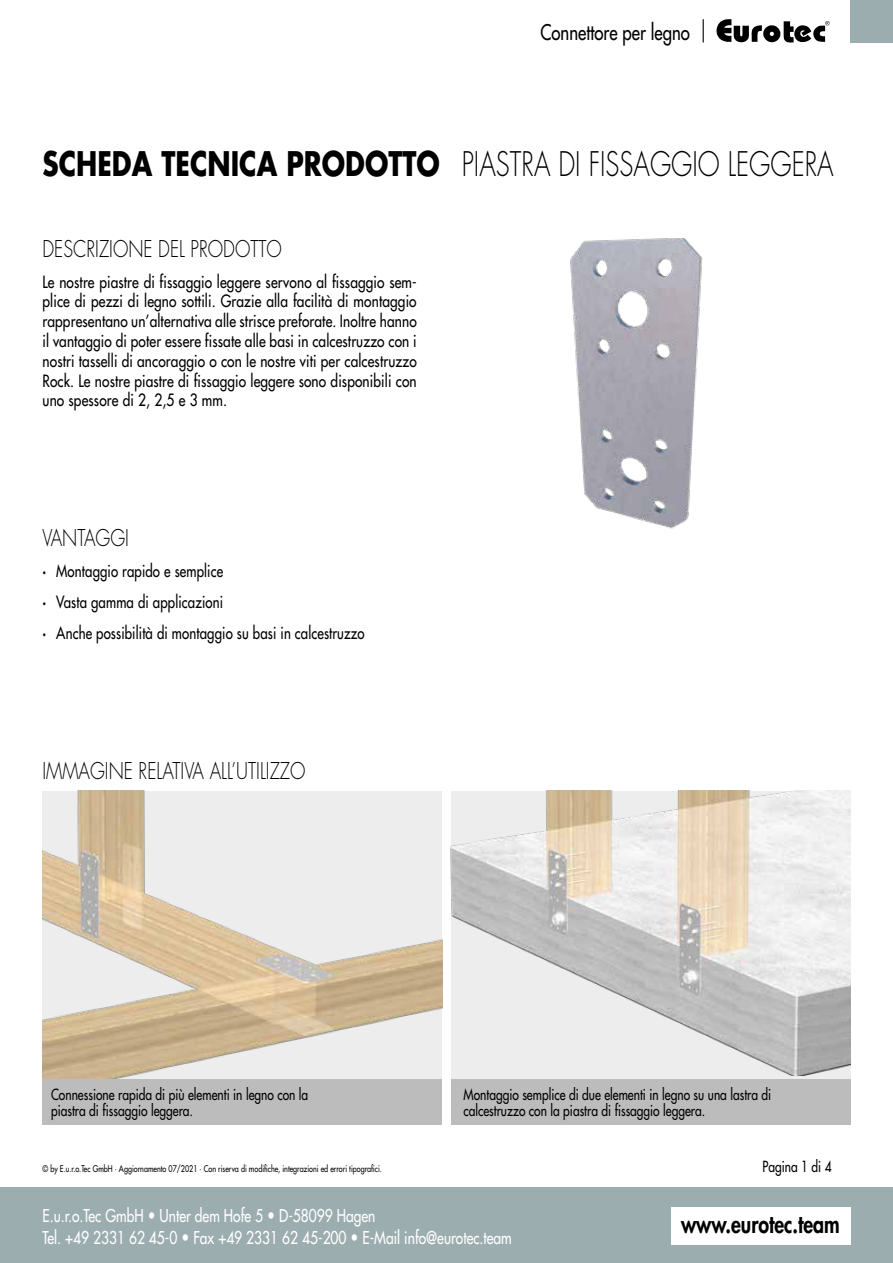
<style>
.page{position:relative;width:893px;height:1263px;background:#fff}
.page>*{position:absolute;margin:0;border:0;box-sizing:border-box;transform-origin:0 0}
.t1{font:300 33px "Futura Std";color:#000;scale:.78 1}
.t2{font:800 24.3px "Futura Std";color:#000;scale:.8 1}
.t3{font:300 22.5px "Futura Std";color:#000;scale:.8 1}
.t4{font:500 21px "Futura Std";color:#000;scale:.8 1}
.t5{font:500 17.25px/22.5px "Futura Std";color:#fff;scale:.8 1}
.t6{font:500 16.5px/19.8px "Futura Std";letter-spacing:.01em;color:#000;text-align:justify;scale:.83 1}
.t7{font:500 16.5px/30.9px "Futura Std";letter-spacing:.01em;color:#000;scale:.8 1}
.t8{font:500 15px/16.5px "Futura Std";color:#000;scale:.8 1}
.t9{font:500 9px "Futura Std";color:#000;scale:.8 1}
.s1{font-weight:700}
.s2{font-weight:800}
</style>
<div class="page">
<div style="left:0;top:1187px;width:893px;height:76px;background:#9cadaf"></div>
<div style="left:671px;top:1208px;width:179px;height:37px;background:#fff"></div>
<div style="left:850px;top:0;width:43px;height:43px;background:#9cadaf"></div>
<svg style="left:716px;top:19px;width:114px;height:24px"></svg>
<svg style="left:703px;top:19px;width:1px;height:24px"></svg>
<img style="left:43px;top:791px;width:399px;height:288px">
<img style="left:570px;top:238px;width:133px;height:291px">
<img style="left:451px;top:791px;width:399px;height:284px">
<div style="left:43px;top:1079px;width:399px;height:46px;background:#bdbcbc"></div>
<div style="left:451px;top:1079px;width:399px;height:46px;background:#bdbcbc"></div>
<p class="t4" style="left:540px;top:19px;width:188px">Connettore per legno</p>
<h1 class="t1" style="left:43px;top:144px;width:1016px"><span class="s1">SCHEDA TECNICA PRODOTTO</span> PIASTRA DI FISSAGGIO LEGGERA</h1>
<h3 class="t3" style="left:43px;top:235px;width:301px">DESCRIZIONE DEL PRODOTTO</h3>
<p class="t6" style="left:43px;top:272px;width:452px">Le nostre piastre di fissaggio leggere servono al fissaggio sem&shy;plice di pezzi di legno sottili. Grazie alla facilità di montaggio rappresentano un’alternativa alle strisce preforate. Inoltre hanno il vantaggio di poter essere fissate alle basi in calcestruzzo con i nostri tasselli di ancoraggio o con le nostre viti per calcestruzzo Rock. Le nostre piastre di fissaggio leggere sono disponibili con uno spessore di 2, 2,5 e 3 mm.</p>
<h3 class="t3" style="left:43px;top:524px;width:110px">VANTAGGI</h3>
<p class="t7" style="left:43px;top:556px;width:404px"><span class="s2">·</span> Montaggio rapido e semplice<br><span class="s2">·</span> Vasta gamma di applicazioni<br><span class="s2">·</span> Anche possibilità di montaggio su basi in calcestruzzo</p>
<h3 class="t3" style="left:43px;top:757px;width:330px">IMMAGINE RELATIVA ALL’UTILIZZO</h3>
<p class="t8" style="left:51px;top:1086px;width:323px">Connessione rapida di più elementi in legno con la piastra di fissaggio leggera.</p>
<p class="t8" style="left:463px;top:1086px;width:386px">Montaggio semplice di due elementi in legno su una lastra di calcestruzzo con la piastra di fissaggio leggera.</p>
<p class="t9" style="left:43px;top:1163px;width:426px">© by E.u.r.o.Tec GmbH · Aggiornamento 07/2021 · Con riserva di modifiche, integrazioni ed errori tipografici.</p>
<p class="t8" style="left:762px;top:1159px;width:88px">Pagina 1 di 4</p>
<p class="t5" style="left:43px;top:1204px;width:588px">E.u.r.o.Tec GmbH <span class="s2">•</span> Unter dem Hofe 5 <span class="s2">•</span> D-58099 Hagen<br>Tel. +49 2331 62 45-0 <span class="s2">•</span> Fax +49 2331 62 45-200 <span class="s2">•</span> E-Mail info@eurotec.team</p>
<h2 class="t2" style="left:681px;top:1208px;width:200px">www.eurotec.team</h2>
</div>
